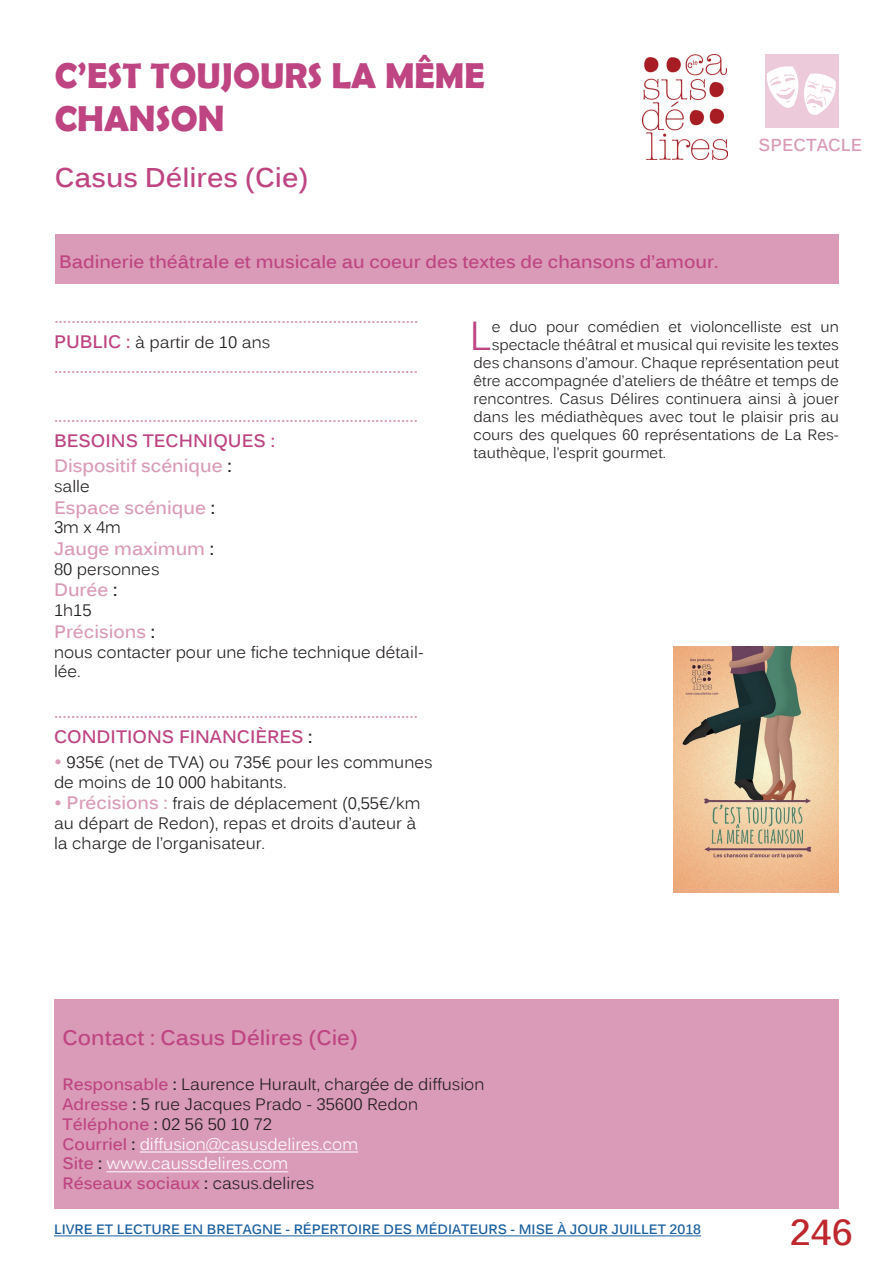
<style>
.page{position:relative;width:893px;height:1263px;background:#fff}
.page>*{position:absolute;margin:0;border:0;box-sizing:border-box;transform-origin:0 0}
.t1{font:40.35px "Kalinga";color:#be4582}
.t2{font:700 36px/43.2px "Berlin Sans FB Demi";color:#be4582}
.t3{font:700 36px "Kalinga";color:#be272d}
.t4{font:700 27px "Kalinga";color:#be4582}
.t5{font:700 21px "Kalinga";color:#be4582}
.t6{font:700 18px "Kalinga";color:#da9bb8}
.t7{font:700 18px "Kalinga";color:#be4582}
.t8{font:700 17.25px "Kalinga";color:#da9bb8}
.t9{font:16.5px/19.8px "Kalinga";color:#231f20}
.t10{font:15px "Kalinga";color:#231f20}
.t11{font:700 13.5px "Kalinga";color:#175d9e}
.s1{font-weight:700;font-size:18px;color:#be4582}
.s2{color:#231f20}
.s3{font-weight:700;font-size:18px;color:#da9bb8}
.s4{font-weight:700;color:#be4582}
.s5{font-weight:700}
.s6{color:#fff}
</style>
<div class="page">
<hr style="left:54px;top:1235px;width:647px;height:1px;background:#175d9e">
<div style="left:55px;top:235px;width:783px;height:49px;background:#da9bb8"></div>
<div style="left:54px;top:999px;width:785px;height:210px;background:#da9bb8"></div>
<hr style="left:140px;top:1152px;width:218px;height:1px;background:#fff">
<hr style="left:106px;top:1171px;width:182px;height:1px;background:#fff">
<div style="left:765px;top:54px;width:74px;height:73px;background:#eccad9"></div>
<svg style="left:767px;top:66px;width:69px;height:49px"></svg>
<img style="left:673px;top:646px;width:166px;height:246px">
<img style="left:643px;top:54px;width:84px;height:106px">
<h2 class="t2" style="left:55px;top:53px;width:431px">C’EST TOUJOURS LA MÊME<br>CHANSON</h2>
<h3 class="t4" style="left:55px;top:159px;width:255px">Casus Délires (Cie)</h3>
<p class="t7" style="left:59px;top:250px;width:661px">Badinerie théâtrale et musicale au coeur des textes de chansons d’amour.</p>
<p class="t8" style="left:759px;top:134px;width:105px">SPECTACLE</p>
<p class="t6" style="left:54px;top:305px;width:366px">.....................................................................................</p>
<p class="t9" style="left:54px;top:334px;width:218px"><span class="s1">PUBLIC :</span> à partir de 10 ans</p>
<p class="t6" style="left:54px;top:354px;width:366px">.....................................................................................</p>
<p class="t6" style="left:54px;top:404px;width:366px">.....................................................................................</p>
<p class="t7" style="left:54px;top:429px;width:222px">BESOINS TECHNIQUES :</p>
<p class="t6" style="left:54px;top:454px;width:179px">Dispositif scénique <span class="s2">:</span></p>
<p class="t9" style="left:54px;top:478px;width:37px">salle</p>
<p class="t6" style="left:54px;top:495px;width:163px">Espace scénique <span class="s2">:</span></p>
<p class="t9" style="left:54px;top:519px;width:68px">3m x 4m</p>
<p class="t6" style="left:54px;top:537px;width:162px">Jauge maximum <span class="s2">:</span></p>
<p class="t9" style="left:54px;top:561px;width:107px">80 personnes</p>
<p class="t6" style="left:54px;top:578px;width:65px">Durée <span class="s2">:</span></p>
<p class="t9" style="left:54px;top:602px;width:39px">1h15</p>
<p class="t6" style="left:54px;top:620px;width:103px">Précisions <span class="s2">:</span></p>
<p class="t9" style="left:54px;top:643px;width:371px">nous contacter pour une fiche technique détail&shy;lée.</p>
<p class="t6" style="left:54px;top:700px;width:366px">.....................................................................................</p>
<p class="t7" style="left:54px;top:725px;width:260px">CONDITIONS FINANCIÈRES <span class="s2">:</span></p>
<p class="t9" style="left:54px;top:754px;width:380px"><span class="s3">•</span> 935€ (net de TVA) ou 735€ pour les communes de moins de 10 000 habitants.</p>
<p class="t9" style="left:54px;top:795px;width:368px"><span class="s3">• Précisions :</span> frais de déplacement (0,55€/km au départ de Redon), repas et droits d’auteur à la charge de l’organisateur.</p>
<h1 class="t1" style="left:470px;top:310px;width:24px">L</h1>
<p class="t10" style="left:492px;top:317px;width:349px">e duo pour comédien et violoncelliste est un</p>
<p class="t10" style="left:492px;top:335px;width:349px">spectacle théâtral et musical qui revisite les textes</p>
<p class="t10" style="left:473px;top:353px;width:367px">des chansons d’amour. Chaque représentation peut</p>
<p class="t10" style="left:473px;top:371px;width:367px">être accompagnée d’ateliers de théâtre et temps de</p>
<p class="t10" style="left:473px;top:389px;width:367px">rencontres. Casus Délires continuera ainsi à jouer</p>
<p class="t10" style="left:473px;top:407px;width:367px">dans les médiathèques avec tout le plaisir pris au</p>
<p class="t10" style="left:473px;top:425px;width:367px">cours des quelques 60 représentations de La Res-</p>
<p class="t10" style="left:473px;top:443px;width:194px">tauthèque, l’esprit gourmet.</p>
<p class="t5" style="left:63px;top:1024px;width:297px">Contact : Casus Délires (Cie)</p>
<p class="t9" style="left:63px;top:1076px;width:423px"><span class="s4">Responsable</span> <span class="s5">:</span> Laurence Hurault, chargée de diffusion <span class="s4">Adresse</span> <span class="s5">:</span> 5 rue Jacques Prado - 35600 Redon <span class="s4">Téléphone</span> <span class="s5">:</span> 02 56 50 10 72<br><span class="s4">Courriel</span> <span class="s5">:</span> <span class="s6">diffusion@casusdelires.com<br></span><span class="s4">Site</span> <span class="s5">:</span> <span class="s6">www.caussdelires.com<br></span><span class="s4">Réseaux sociaux</span> <span class="s5">:</span> casus.delires</p>
<p class="t11" style="left:54px;top:1220px;width:649px">LIVRE ET LECTURE EN BRETAGNE - RÉPERTOIRE DES MÉDIATEURS - MISE À JOUR JUILLET 2018</p>
<h2 class="t3" style="left:790px;top:1208px;width:64px">246</h2>
</div>
